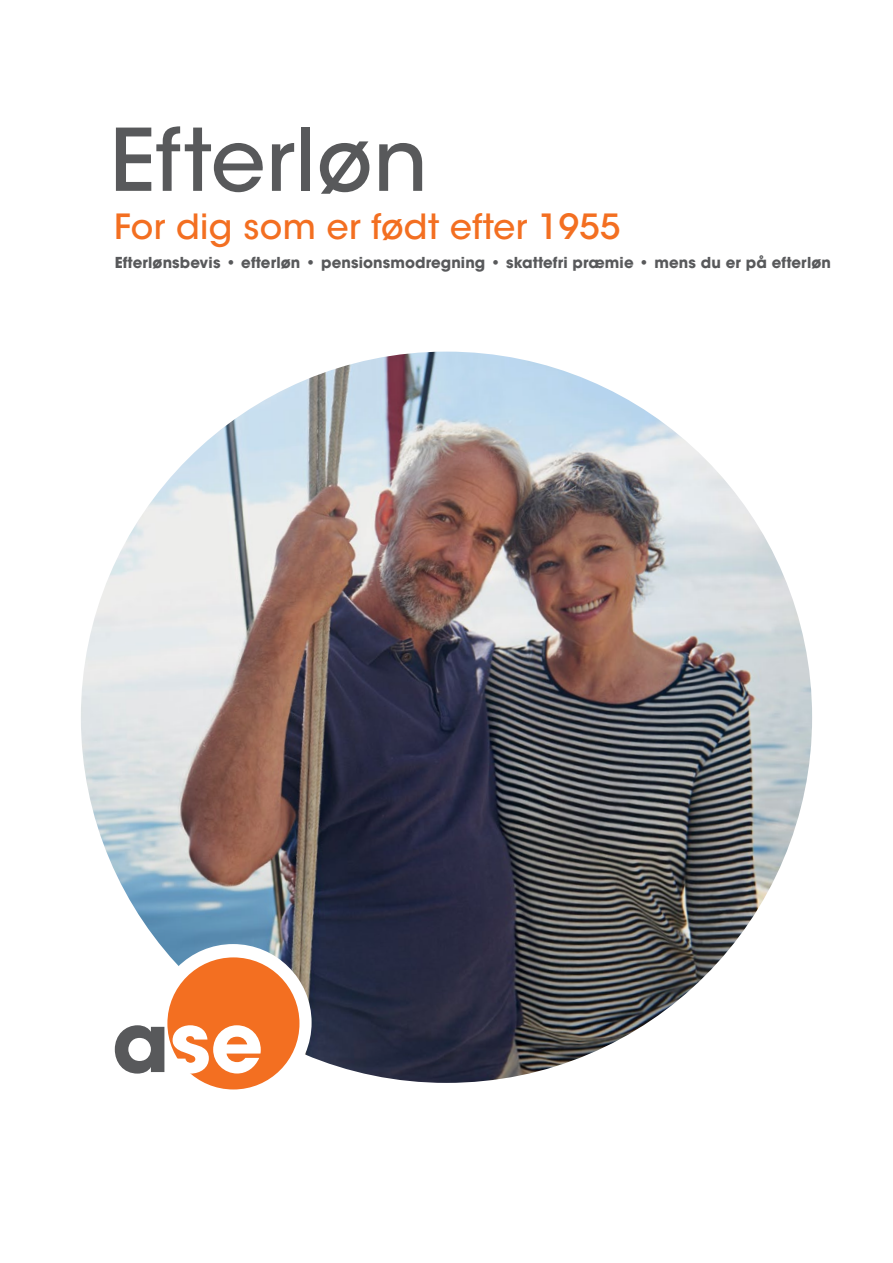
<style>
.page{position:relative;width:893px;height:1263px;background:#fff}
.page>*{position:absolute;margin:0;border:0;box-sizing:border-box;transform-origin:0 0}
.t1{font:500 85.5px "ITC Avant Garde Std";letter-spacing:.005em;color:#58595b}
.t2{font:500 34.5px "ITC Avant Garde Std";letter-spacing:.01em;color:#f36f21}
.t3{font:700 15px "ITC Avant Garde Std";letter-spacing:.005em;color:#58595b}
</style>
<div class="page">
<img style="left:81px;top:352px;width:731px;height:731px;border-radius:366px">
<div style="left:155px;top:944px;width:157px;height:157px;background:#fff;border-radius:50%"></div>
<div style="left:167px;top:957px;width:132px;height:132px;background:#f36f21;border-radius:50%"></div>
<svg style="left:115px;top:1025px;width:49px;height:48px"></svg>
<svg style="left:172px;top:1025px;width:89px;height:48px"></svg>
<h1 class="t1" style="left:110px;top:107px;width:319px">Efterløn</h1>
<h2 class="t2" style="left:114px;top:205px;width:508px">For dig som er født efter 1955</h2>
<p class="t3" style="left:115px;top:253px;width:718px">Efterlønsbevis • efterløn • pensionsmodregning • skattefri præmie • mens du er på efterløn</p>
</div>
